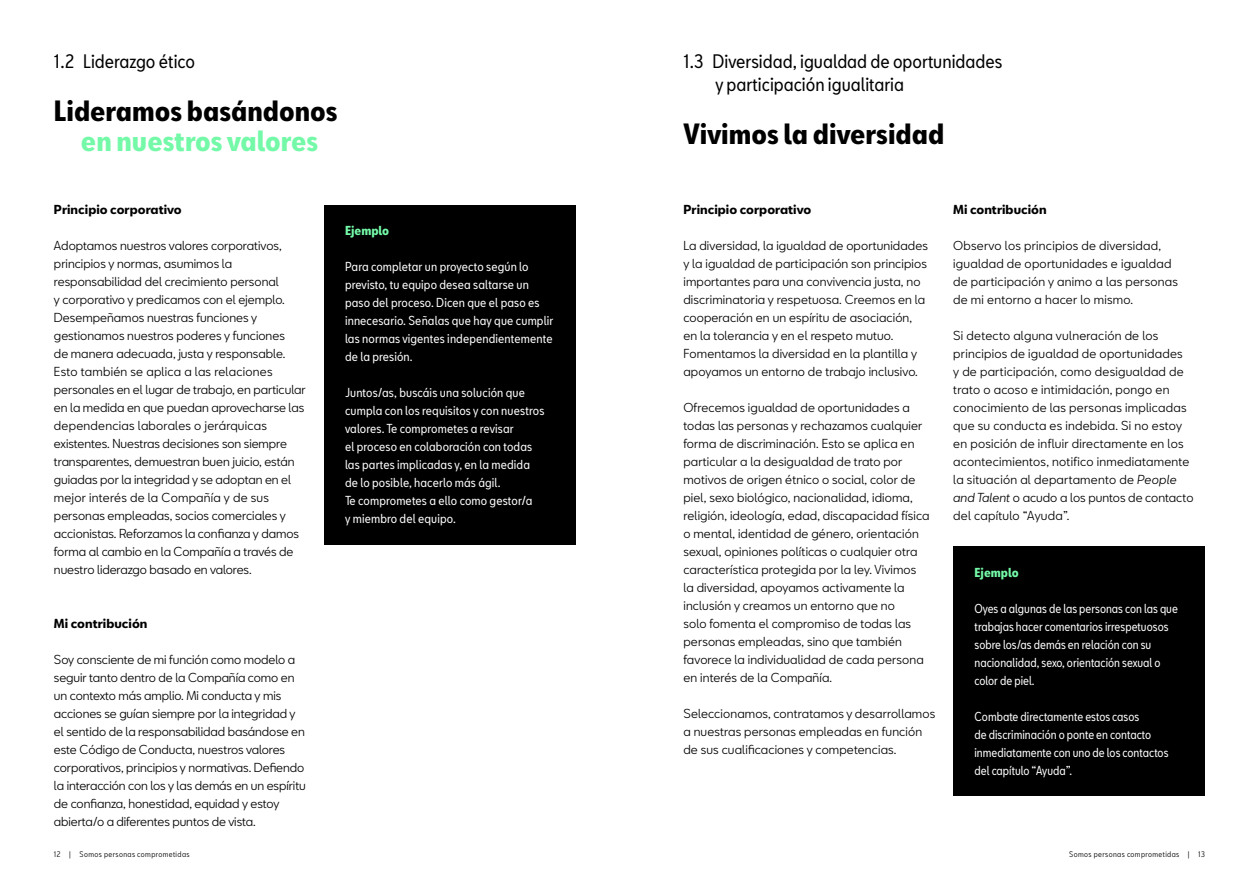
<style>
.page{position:relative;width:1259px;height:893px;background:#fff}
.page>*{position:absolute;margin:0;border:0;box-sizing:border-box;transform-origin:0 0}
.t1{font:700 condensed 27px "SEATBCN";color:#000}
.t2{font:700 condensed 27px "SEATBCN";color:#74f9a8}
.t3{font:condensed 18px/23.2px "SEATBCN";color:#000}
.t4{font:12px/18px "SEATBCN";letter-spacing:.01em;color:#000}
.t5{font:condensed 12px/18px "SEATBCN";color:#fff}
.t6{font:condensed 12px/18px "SEATBCN";color:#fff;scale:.95 1}
.t7{font:700 12px "SEATBCN";color:#000}
.t8{font:700 condensed 12px "SEATBCN";color:#74f9a8}
.t9{font:condensed 7.5px "SEATBCN";letter-spacing:.05em;color:#000}
.s1{font-style:italic}
</style>
<div class="page">
<div style="left:953px;top:546px;width:252px;height:250px;background:#000"></div>
<div style="left:324px;top:205px;width:251px;height:339px;background:#000"></div>
<h2 class="t3" style="left:54px;top:49px;width:142px">1.2 Liderazgo ético</h2>
<h1 class="t1" style="left:54px;top:96px;width:285px">Lideramos basándonos</h1>
<h1 class="t2" style="left:81px;top:126px;width:239px">en nuestros valores</h1>
<p class="t7" style="left:54px;top:203px;width:129px">Principio corporativo</p>
<p class="t4" style="left:54px;top:236px;width:253px">Adoptamos nuestros valores corporativos, principios y normas, asumimos la responsabilidad del crecimiento personal<br>y corporativo y predicamos con el ejemplo.<br>Desempeñamos nuestras funciones y gestionamos nuestros poderes y funciones<br>de manera adecuada, justa y responsable.<br>Esto también se aplica a las relaciones personales en el lugar de trabajo, en particular en la medida en que puedan aprovecharse las dependencias laborales o jerárquicas existentes. Nuestras decisiones son siempre transparentes, demuestran buen juicio, están guiadas por la integridad y se adoptan en el mejor interés de la Compañía y de sus personas empleadas, socios comerciales y accionistas. Reforzamos la confianza y damos forma al cambio en la Compañía a través de nuestro liderazgo basado en valores.</p>
<p class="t7" style="left:54px;top:617px;width:95px">Mi contribución</p>
<p class="t4" style="left:54px;top:650px;width:253px">Soy consciente de mi función como modelo a seguir tanto dentro de la Compañía como en un contexto más amplio. Mi conducta y mis acciones se guían siempre por la integridad y el sentido de la responsabilidad basándose en este Código de Conducta, nuestros valores corporativos, principios y normativas. Defiendo la interacción con los y las demás en un espíritu de confianza, honestidad, equidad y estoy abierta/o a diferentes puntos de vista.</p>
<p class="t8" style="left:345px;top:224px;width:46px">Ejemplo</p>
<p class="t5" style="left:345px;top:258px;width:210px">Para completar un proyecto según lo previsto, tu equipo desea saltarse un paso del proceso. Dicen que el paso es innecesario. Señalas que hay que cumplir las normas vigentes independientemente de la presión.</p>
<p class="t5" style="left:345px;top:384px;width:201px">Juntos/as, buscáis una solución que cumpla con los requisitos y con nuestros valores. Te comprometes a revisar<br>el proceso en colaboración con todas las partes implicadas y, en la medida de lo posible, hacerlo más ágil.<br>Te comprometes a ello como gestor/a<br>y miembro del equipo.</p>
<h2 class="t3" style="left:715px;top:49px;width:289px;text-indent:-32px">1.3 Diversidad, igualdad de oportunidades y participación igualitaria</h2>
<h1 class="t1" style="left:683px;top:119px;width:262px">Vivimos la diversidad</h1>
<p class="t7" style="left:683px;top:203px;width:129px">Principio corporativo</p>
<p class="t4" style="left:683px;top:236px;width:246px">La diversidad, la igualdad de oportunidades y la igualdad de participación son principios importantes para una convivencia justa, no discriminatoria y respetuosa. Creemos en la cooperación en un espíritu de asociación, en la tolerancia y en el respeto mutuo.<br>Fomentamos la diversidad en la plantilla y apoyamos un entorno de trabajo inclusivo.</p>
<p class="t4" style="left:683px;top:398px;width:248px">Ofrecemos igualdad de oportunidades a todas las personas y rechazamos cualquier forma de discriminación. Esto se aplica en particular a la desigualdad de trato por motivos de origen étnico o social, color de piel, sexo biológico, nacionalidad, idioma, religión, ideología, edad, discapacidad física o mental, identidad de género, orientación sexual, opiniones políticas o cualquier otra característica protegida por la ley. Vivimos la diversidad, apoyamos activamente la inclusión y creamos un entorno que no<br>solo fomenta el compromiso de todas las personas empleadas, sino que también favorece la individualidad de cada persona en interés de la Compañía.</p>
<p class="t4" style="left:683px;top:704px;width:253px">Seleccionamos, contratamos y desarrollamos a nuestras personas empleadas en función de sus cualificaciones y competencias.</p>
<p class="t7" style="left:953px;top:203px;width:95px">Mi contribución</p>
<p class="t4" style="left:953px;top:236px;width:226px">Observo los principios de diversidad, igualdad de oportunidades e igualdad de participación y animo a las personas de mi entorno a hacer lo mismo.</p>
<p class="t4" style="left:953px;top:326px;width:242px">Si detecto alguna vulneración de los principios de igualdad de oportunidades<br>y de participación, como desigualdad de trato o acoso e intimidación, pongo en conocimiento de las personas implicadas que su conducta es indebida. Si no estoy en posición de influir directamente en los acontecimientos, notifico inmediatamente la situación al departamento de <span class="s1">People and Talent</span> o acudo a los puntos de contacto del capítulo “Ayuda”.</p>
<p class="t8" style="left:974px;top:566px;width:46px">Ejemplo</p>
<p class="t6" style="left:974px;top:599px;width:216px">Oyes a algunas de las personas con las que trabajas hacer comentarios irrespetuosos sobre los/as demás en relación con su nacionalidad, sexo, orientación sexual o color de piel.</p>
<p class="t6" style="left:974px;top:707px;width:206px">Combate directamente estos casos<br>de discriminación o ponte en contacto inmediatamente con uno de los contactos del capítulo “Ayuda”.</p>
<p class="t9" style="left:54px;top:847px;width:137px">12 | Somos personas comprometidas</p>
<p class="t9" style="left:1069px;top:847px;width:137px">Somos personas comprometidas | 13</p>
</div>
